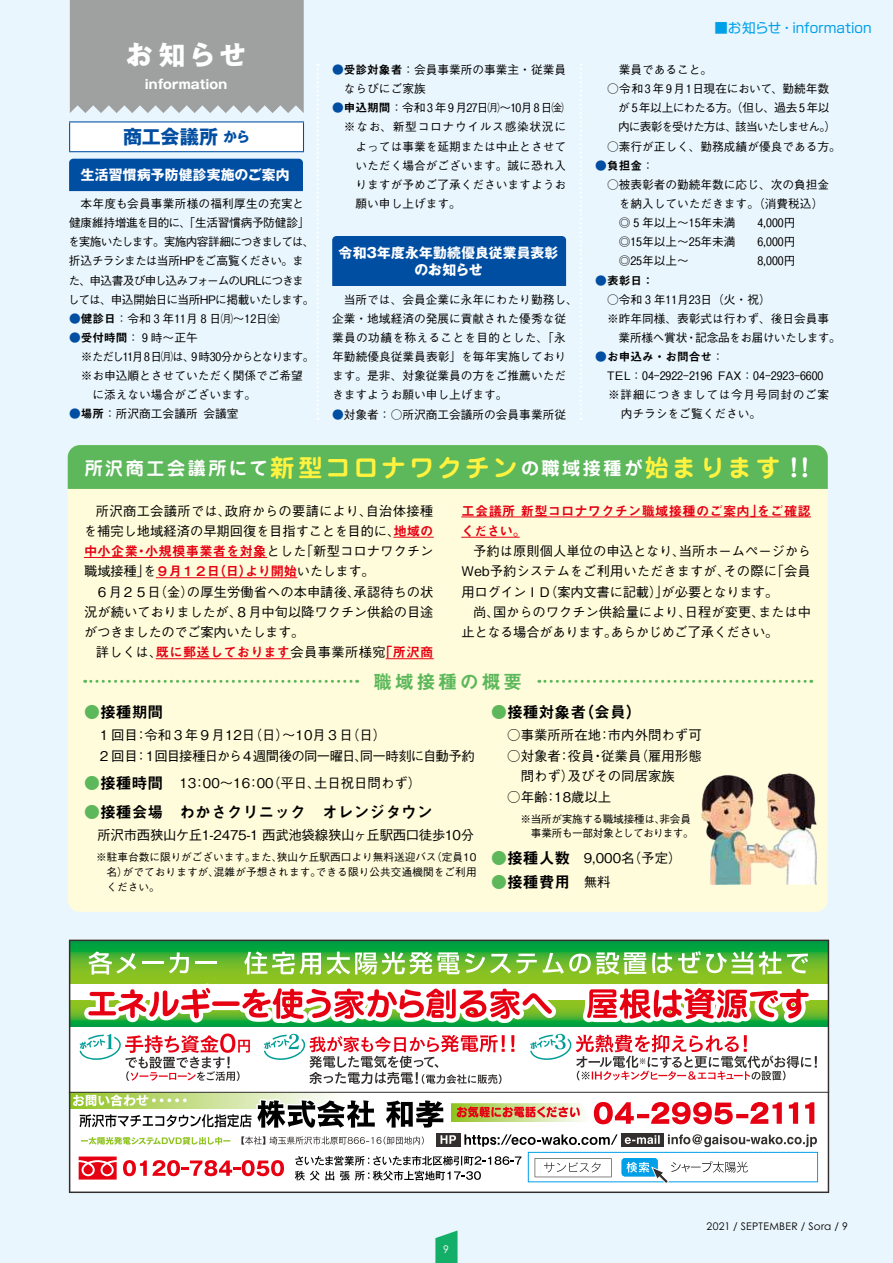
<style>
.page{position:relative;width:893px;height:1263px;background:#eaf6fd}
.page>*{position:absolute;margin:0;border:0;box-sizing:border-box;transform-origin:0 0}
.t1{font:700 26.55px "Gothic MB101 Pr 6 N";color:#fff}
.t2{font:700 19.2px "Gothic MB101 Pr 6 N";letter-spacing:-.005em;color:#004ea2}
.t3{font:19.2px "M Num Midashi Go MB31";letter-spacing:.13em;color:#5db75b}
.t4{font:700 18px "Jun 501 Pro";letter-spacing:.14em;color:#fff}
.t5{font:15.9px "M Num Midashi Go MB31";color:#000}
.t6{font:700 13.8px/17px "Gothic MB101 Pr 6 N";letter-spacing:.01em;color:#fff;text-align:center}
.t7{font:13.5px "Shin Go Pro";letter-spacing:.005em;color:#00a0e9}
.t8{font:500 13.35px/20.2px "Gothic BBB Pro";letter-spacing:-.005em;color:#000}
.t9{font:13.35px/20.2px "Midashi Go Pr 6 MB31";letter-spacing:.02em;color:#e60012}
.t10{font:500 13.35px/20.7px "Gothic BBB Pro";letter-spacing:-.035em;color:#000}
.t11{font:500 13.35px "Gothic BBB Pro";letter-spacing:-.025em;color:#000}
.t12{font:700 12.75px "Gothic MB101 Pr 6 N";letter-spacing:.005em;color:#fff}
.t13{font:11.7px/19.2px "M Num Gothic BBB Medium";color:#000}
.t14{font:11.7px/19.2px "M Num Gothic BBB Medium";letter-spacing:-.06em;color:#000}
.t15{font:11.7px/19.2px "M Num Gothic BBB Medium";letter-spacing:-.085em;color:#000}
.t16{font:11.7px "M Num Gothic BBB Medium";letter-spacing:-.13em;color:#000}
.t17{font:11.7px "M Num Gothic BBB Medium";letter-spacing:-.09em;color:#000}
.t18{font:11.7px "M Num Midashi Go MB31";color:#000}
.t19{font:11.7px "M Num Gothic BBB Medium";letter-spacing:-.04em;color:#000}
.t20{font:11.7px "M Num Gothic BBB Medium";letter-spacing:.065em;color:#000}
.t21{font:11.7px "M Num Gothic BBB Medium";letter-spacing:.055em;color:#000}
.t22{font:500 10.65px/15px "Gothic BBB Pro";color:#000;text-align:justify}
.t23{font:500 10.65px/14.2px "Gothic BBB Pro";letter-spacing:-.03em;color:#000}
.t24{font:10.5px "Century Gothic Pro";letter-spacing:.03em;color:#000}
.t25{font:10.5px "Century Gothic Pro";color:#fff}
.s1{font-family:"M Num Midashi Go MB31";color:#004ea2}
.s2{font-family:"M Num Midashi Go MB31"}
.s3{color:#004ea2}
.s4{font-family:"M Num Gothic BBB Medium"}
.s5{font-size:13.8px}
.s6{font-size:24.45px;color:#fff33f}
.s7{font-size:24.45px}
.s8{font-family:"Midashi Go Pr 6 MB31";font-weight:400;color:#e60012}
.s9{font-family:"Gothic BBB Pro";font-weight:500;color:#000}
.s10{color:#5db75b}
.s11{font-family:"M Num Midashi Go MB31";font-weight:400;font-size:15.9px;color:#5db75b}
.s12{font-family:"M Num Midashi Go MB31";font-weight:400;font-size:15.9px}
.s13{font-family:"Gothic BBB Pro";font-weight:500;font-size:13.35px}
</style>
<div class="page">
<svg style="left:435px;top:1230px;width:23px;height:33px"></svg>
<div style="left:70px;top:0;width:234px;height:113px;background:#9fa0a0"></div>
<svg style="left:580px;top:63px;width:2px;height:357px"></svg>
<svg style="left:317px;top:64px;width:2px;height:356px"></svg>
<div style="left:332px;top:236px;width:234px;height:50px;background:#004ea2"></div>
<div style="left:70px;top:122px;width:233px;height:30px;background:#fff"></div>
<hr style="left:69px;top:121px;width:235px;height:1px;background:#004ea2">
<svg style="left:69px;top:122px;width:1px;height:29px"></svg>
<svg style="left:303px;top:122px;width:1px;height:29px"></svg>
<hr style="left:69px;top:151px;width:235px;height:1px;background:#004ea2">
<div style="left:69px;top:159px;width:234px;height:32px;background:#004ea2"></div>
<div style="left:68px;top:445px;width:760px;height:467px;background:#fffcdb;border-radius:12px"></div>
<div style="left:68px;top:445px;width:760px;height:44px;background:#5db75b"></div>
<svg style="left:539px;top:680px;width:273px;height:3px"></svg>
<svg style="left:85px;top:680px;width:273px;height:3px"></svg>
<hr style="left:394px;top:537px;width:39px;height:1px;background:#e60012">
<hr style="left:84px;top:557px;width:183px;height:1px;background:#e60012">
<hr style="left:156px;top:577px;width:141px;height:1px;background:#e60012">
<hr style="left:156px;top:658px;width:135px;height:1px;background:#e60012">
<hr style="left:386px;top:658px;width:47px;height:1px;background:#e60012">
<img style="left:702px;top:773px;width:114px;height:112px">
<hr style="left:462px;top:517px;width:349px;height:1px;background:#e60012">
<hr style="left:462px;top:537px;width:57px;height:1px;background:#e60012">
<svg style="left:69px;top:939px;width:760px;height:254px;fill:#fff"></svg>
<svg style="left:622px;top:1158px;width:126px;height:26px"></svg>
<svg style="left:295px;top:1156px;width:226px;height:9px"></svg>
<svg style="left:295px;top:1171px;width:39px;height:9px"></svg>
<svg style="left:340px;top:1171px;width:141px;height:9px"></svg>
<svg style="left:123px;top:1160px;width:161px;height:16px"></svg>
<svg style="left:79px;top:1156px;width:38px;height:23px"></svg>
<svg style="left:70px;top:951px;width:747px;height:199px"></svg>
<p class="t7" style="left:714px;top:17px;width:159px">■お知らせ・information</p>
<h1 class="t1" style="left:126px;top:33px;width:121px">お知らせ</h1>
<p class="t12" style="left:145px;top:74px;width:84px">information</p>
<p class="t13" style="left:344px;top:59px;width:224px;text-indent:-12px"><span class="s1">●</span><span class="s2">受診対象者</span>：会員事業所の事業主・従業員ならびにご家族</p>
<p class="t17" style="left:332px;top:99px;width:233px"><span class="s1">●</span><span class="s2">申込期間</span>：令和３年９月27日㈪〜10月８日㈮</p>
<p class="t20" style="left:344px;top:118px;width:224px">※なお、新型コロナウイルス感染状況に</p>
<p class="t13" style="left:356px;top:135px;width:212px">よっては事業を延期または中止とさせて</p>
<p class="t13" style="left:356px;top:154px;width:212px">いただく場合がございます。誠に恐れ入</p>
<p class="t13" style="left:356px;top:173px;width:212px">りますが予めご了承くださいますようお</p>
<p class="t13" style="left:356px;top:193px;width:107px">願い申し上げます。</p>
<p class="t6" style="left:339px;top:244px;width:221px">令和3年度永年勤続優良従業員表彰のお知らせ</p>
<p class="t13" style="left:332px;top:288px;width:247px;text-indent:12px">当所では、会員企業に永年にわたり勤務し、企業・地域経済の発展に貢献された優秀な従業員の功績を称えることを目的とした、「永年勤続優良従業員表彰」を毎年実施しております。是非、対象従業員の方をご推薦いただきますようお願い申し上げます。</p>
<p class="t13" style="left:332px;top:403px;width:235px"><span class="s3">●</span>対象者：○所沢商工会議所の会員事業所従</p>
<p class="t13" style="left:595px;top:59px;width:118px">　　業員であること。</p>
<p class="t15" style="left:618px;top:78px;width:219px;text-indent:-11px">○令和３年９月１日現在において、勤続年数が５年以上にわたる方。（但し、過去５年以内に表彰を受けた方は、該当いたしません。）</p>
<p class="t13" style="left:607px;top:135px;width:235px">○素行が正しく、勤務成績が優良である方。</p>
<p class="t18" style="left:595px;top:156px;width:60px"><span class="s3">●</span>負担金<span class="s4">：</span></p>
<p class="t13" style="left:619px;top:173px;width:212px;text-indent:-12px">○被表彰者の勤続年数に応じ、次の負担金を納入していただきます。（消費税込）◎５年以上～ 15年未満</p>
<h2 class="t2" style="left:123px;top:121px;width:129px">商工会議所 <span class="s5">から</span></h2>
<p class="t6" style="left:81px;top:166px;width:210px">生活習慣病予防健診実施のご案内</p>
<p class="t14" style="left:68px;top:193px;width:248px;text-indent:13px">本年度も会員事業所様の福利厚生の充実と健康維持増進を目的に、「生活習慣病予防健診」を実施いたします。実施内容詳細につきましては、折込チラシまたは当所HPをご高覧ください。また、申込書及び申し込みフォームのURLにつきましては、申込開始日に当所HPに掲載いたします。</p>
<p class="t13" style="left:69px;top:307px;width:212px"><span class="s1">●</span><span class="s2">健診日</span>：令和３年11月８日㈪〜12日㈮</p>
<p class="t13" style="left:69px;top:326px;width:142px"><span class="s1">●</span><span class="s2">受付時間</span>：９時〜正午　</p>
<p class="t16" style="left:81px;top:347px;width:235px">※ただし11月８日㈪は、９時30分からとなります。</p>
<p class="t13" style="left:81px;top:365px;width:224px">※お申込順とさせていただく関係でご希望</p>
<p class="t13" style="left:92px;top:384px;width:165px">に添えない場合がございます。</p>
<p class="t13" style="left:69px;top:403px;width:171px"><span class="s1">●</span><span class="s2">場所</span>：所沢商工会議所 会議室</p>
<h3 class="t4" style="left:85px;top:454px;width:726px">所沢商工会議所にて<span class="s6">新型コロナワクチン</span>の職域接種が<span class="s6">始まります</span> <span class="s7">!!</span></h3>
<p class="t8" style="left:84px;top:499px;width:351px;text-align:right">所沢商工会議所では、政府からの要請により、自治体接種を補完し地域経済の早期回復を目指すことを目的に、<span class="s8">地域の</span></p>
<p class="t9" style="left:84px;top:540px;width:351px">中小企業・小規模事業者を対象<span class="s9">とした「新型コロナワクチン</span></p>
<p class="t8" style="left:84px;top:560px;width:292px">職域接種」を<span class="s8">９月１２日（日）より開始</span>いたします。</p>
<p class="t8" style="left:96px;top:580px;width:339px">６月２５日（金）の厚生労働省への本申請後、承認待ちの状</p>
<p class="t8" style="left:84px;top:600px;width:351px">況が続いておりましたが、８月中旬以降ワクチン供給の目途</p>
<p class="t11" style="left:84px;top:621px;width:222px">がつきましたのでご案内いたします。</p>
<p class="t9" style="left:96px;top:642px;width:339px"><span class="s9">詳しくは、</span>既に郵送しております<span class="s9">会員事業所様宛</span>「所沢商</p>
<p class="t13" style="left:757px;top:212px;width:40px">4,000円</p>
<p class="t13" style="left:619px;top:231px;width:118px">◎15年以上～25年未満</p>
<p class="t13" style="left:757px;top:231px;width:40px">6,000円</p>
<p class="t13" style="left:619px;top:250px;width:118px">◎25年以上～　　　　</p>
<p class="t13" style="left:757px;top:250px;width:40px">8,000円</p>
<p class="t18" style="left:595px;top:271px;width:60px"><span class="s3">●</span>表彰日：</p>
<p class="t13" style="left:607px;top:288px;width:165px">○令和３年11月23日（火・祝）</p>
<p class="t13" style="left:607px;top:307px;width:224px">※昨年同様、表彰式は行わず、後日会員事</p>
<p class="t19" style="left:619px;top:328px;width:224px">業所様へ賞状・記念品をお届けいたします。</p>
<p class="t18" style="left:595px;top:347px;width:130px"><span class="s3">●</span>お申込み・お問合せ<span class="s4">：</span></p>
<p class="t13" style="left:607px;top:365px;width:218px">TEL：04-2922-2196 FAX：04-2923-6600</p>
<p class="t21" style="left:608px;top:385px;width:223px">※詳細につきましては今月号同封のご案</p>
<p class="t13" style="left:621px;top:403px;width:142px">内チラシをご覧ください。</p>
<p class="t9" style="left:461px;top:500px;width:351px">工会議所 新型コロナワクチン職域接種のご案内」をご確認ください。</p>
<p class="t8" style="left:462px;top:539px;width:351px;text-align:justify;text-indent:12px">予約は原則個人単位の申込となり、当所ホームページからWeb予約システムをご利用いただきますが、その際に「会員用ログインＩＤ（案内文書に記載）」が必要となります。</p>
<p class="t8" style="left:462px;top:600px;width:351px;text-indent:12px">尚、国からのワクチン供給量により、日程が変更、または中止となる場合があります。あらかじめご了承ください。</p>
<h2 class="t3" style="left:373px;top:666px;width:150px">職域接種の概要</h2>
<h3 class="t5" style="left:84px;top:699px;width:81px"><span class="s10">●</span>接種期間</h3>
<p class="t10" style="left:84px;top:723px;width:392px">　１回目：令和３年９月12日（日）～10月３日（日）<br>　２回目：１回目接種日から４週間後の同一曜日、同一時刻に自動予約</p>
<p class="t8" style="left:84px;top:771px;width:339px"><span class="s11">●</span><span class="s12">接種時間　</span>13：00～16：00（平日、土日祝日問わず）</p>
<h3 class="t5" style="left:84px;top:799px;width:350px"><span class="s10">●</span>接種会場　わかさクリニック　オレンジタウン</h3>
<p class="t8" style="left:98px;top:823px;width:378px">所沢市西狭山ケ丘1-2475-1 西武池袋線狭山ヶ丘駅西口徒歩10分</p>
<p class="t22" style="left:107px;top:848px;width:372px;text-indent:-10px">※駐車台数に限りがございます。また、狭山ケ丘駅西口より無料送迎バス（定員10名）がでておりますが、混雑が予想されます。できる限り公共交通機関をご利用ください。</p>
<h3 class="t5" style="left:491px;top:699px;width:152px"><span class="s10">●</span>接種対象者（会員）</h3>
<p class="t8" style="left:507px;top:723px;width:196px">○事業所所在地：市内外問わず可</p>
<p class="t8" style="left:507px;top:744px;width:196px;line-height:20.7px">○対象者：役員・従業員（雇用形態　問わず）及びその同居家族</p>
<p class="t8" style="left:507px;top:785px;width:106px">○年齢：18歳以上</p>
<p class="t23" style="left:520px;top:811px;width:175px">※当所が実施する職域接種は、非会員　事業所も一部対象としております。</p>
<p class="t8" style="left:491px;top:846px;width:192px"><span class="s11">●</span><span class="s12">接種人数</span>　9,000名（予定）</p>
<h3 class="t5" style="left:491px;top:870px;width:121px"><span class="s10">●</span>接種費用<span class="s13">　無料</span></h3>
<p class="t25" style="left:443px;top:1243px;width:7px">9</p>
<p class="t24" style="left:706px;top:1220px;width:143px">2021 / SEPTEMBER / Sora / 9</p>
</div>
